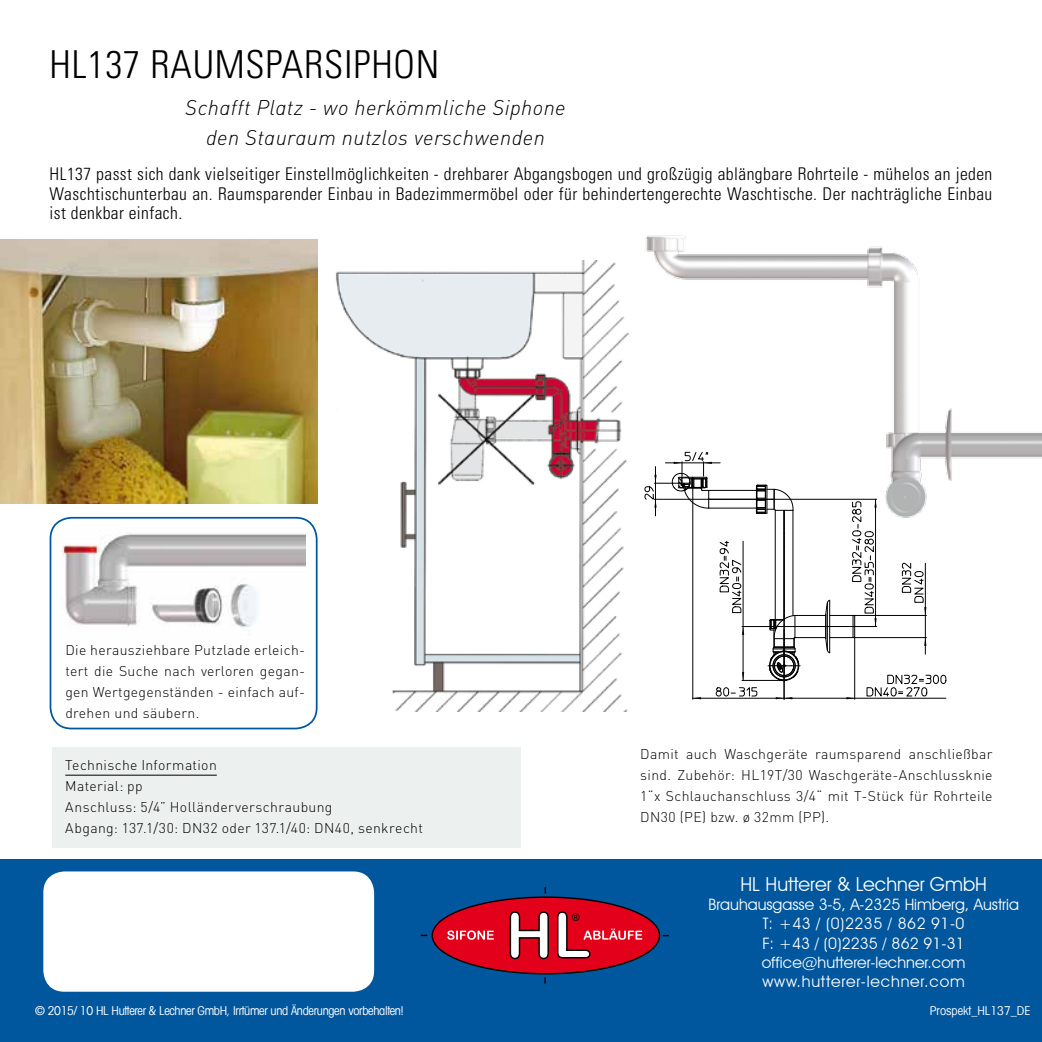
<style>
.page{position:relative;width:1042px;height:1042px;background:#fff}
.page>*{position:absolute;margin:0;border:0;box-sizing:border-box;transform-origin:0 0}
.t1{font:300 condensed 38.5px "Univers LT Std";letter-spacing:.02em;color:#000}
.t2{font:italic 300 21px/29.8px "DIN Pro";letter-spacing:.02em;color:#000;text-align:center}
.t3{font:19.25px "Avant Garde IT Cby BT";color:#fff}
.t4{font:300 condensed 17.5px/19.2px "Univers LT Std";letter-spacing:.025em;color:#000;text-align:justify}
.t5{font:17.15px "Myriad";color:#000}
.t6{font:15.75px/19.2px "Avant Garde IT Cby BT";color:#fff;text-align:center}
.t7{font:300 14px/21px "DIN Pro";letter-spacing:.025em;color:#000;text-align:justify}
.t8{font:condensed 12.25px "Avant Garde";letter-spacing:-.025em;color:#fff}
.t9{font:condensed 12.25px "Avant Garde";color:#fff}
</style>
<div class="page">
<div style="left:50px;top:517px;width:267px;height:212px;border:2px solid #00579d;border-radius:21px"></div>
<div style="left:0;top:859px;width:1042px;height:183px;background:#00579d"></div>
<div style="left:43px;top:871px;width:331px;height:120px;background:#fff;border-radius:21px"></div>
<img style="left:62px;top:533px;width:243px;height:94px">
<div style="left:53px;top:747px;width:468px;height:100px;background:#ecf0ef"></div>
<hr style="left:65px;top:775px;width:152px;height:1px;background:#000">
<img style="left:336px;top:261px;width:293px;height:451px">
<img style="left:644px;top:235px;width:398px;height:264px">
<img style="left:0;top:239px;width:317px;height:265px">
<svg style="left:421px;top:887px;width:248px;height:96px"></svg>
<svg style="left:645px;top:452px;width:301px;height:247px"></svg>
<h1 class="t1" style="left:50px;top:41px;width:391px">HL137 RAUMSPARSIPHON</h1>
<h2 class="t2" style="left:185px;top:91px;width:382px">Schafft Platz - wo herkömmliche Siphone den Stauraum nutzlos verschwenden</h2>
<p class="t4" style="left:50px;top:165px;width:944px">HL137 passt sich dank vielseitiger Einstellmöglichkeiten - drehbarer Abgangsbogen und großzügig ablängbare Rohrteile - mühelos an jeden Waschtischunterbau an. Raumsparender Einbau in Badezimmermöbel oder für behindertengerechte Waschtische. Der nachträgliche Einbau ist denkbar einfach.</p>
<p class="t7" style="left:65px;top:638px;width:241px">Die herausziehbare Putzlade erleich&shy;tert die Suche nach verloren gegan&shy;gen Wertgegenständen - einfach auf&shy;drehen und säubern.</p>
<p class="t7" style="left:65px;top:753px;width:359px;text-align:left">Technische Information<br>Material: pp<br>Anschluss: 5/4” Holländerverschraubung<br>Abgang: 137.1/30: DN32 oder 137.1/40: DN40, senkrecht</p>
<p class="t8" style="left:35px;top:1002px;width:370px">© 2015/ 10 HL Hutterer &amp; Lechner GmbH, Irrtümer und Änderungen vorbehalten!</p>
<p class="t5" style="left:571px;top:910px;width:10px">®</p>
<p class="t7" style="left:640px;top:742px;width:354px">Damit auch Waschgeräte raumsparend anschließbar sind. Zubehör: HL19T/30 Waschgeräte-Anschlussknie 1“x Schlauchanschluss 3/4“ mit T-Stück für Rohrteile DN30 (PE) bzw. ø 32mm (PP).</p>
<h3 class="t3" style="left:740px;top:872px;width:248px">HL Hutterer &amp; Lechner GmbH</h3>
<p class="t6" style="left:708px;top:894px;width:312px">Brauhausgasse 3-5, A-2325 Himberg, Austria<br>T: +43 / (0)2235 / 862 91-0<br>F: +43 / (0)2235 / 862 91-31 office@hutterer-lechner.com www.hutterer-lechner.com</p>
<p class="t9" style="left:930px;top:1002px;width:102px">Prospekt_HL137_DE</p>
</div>
